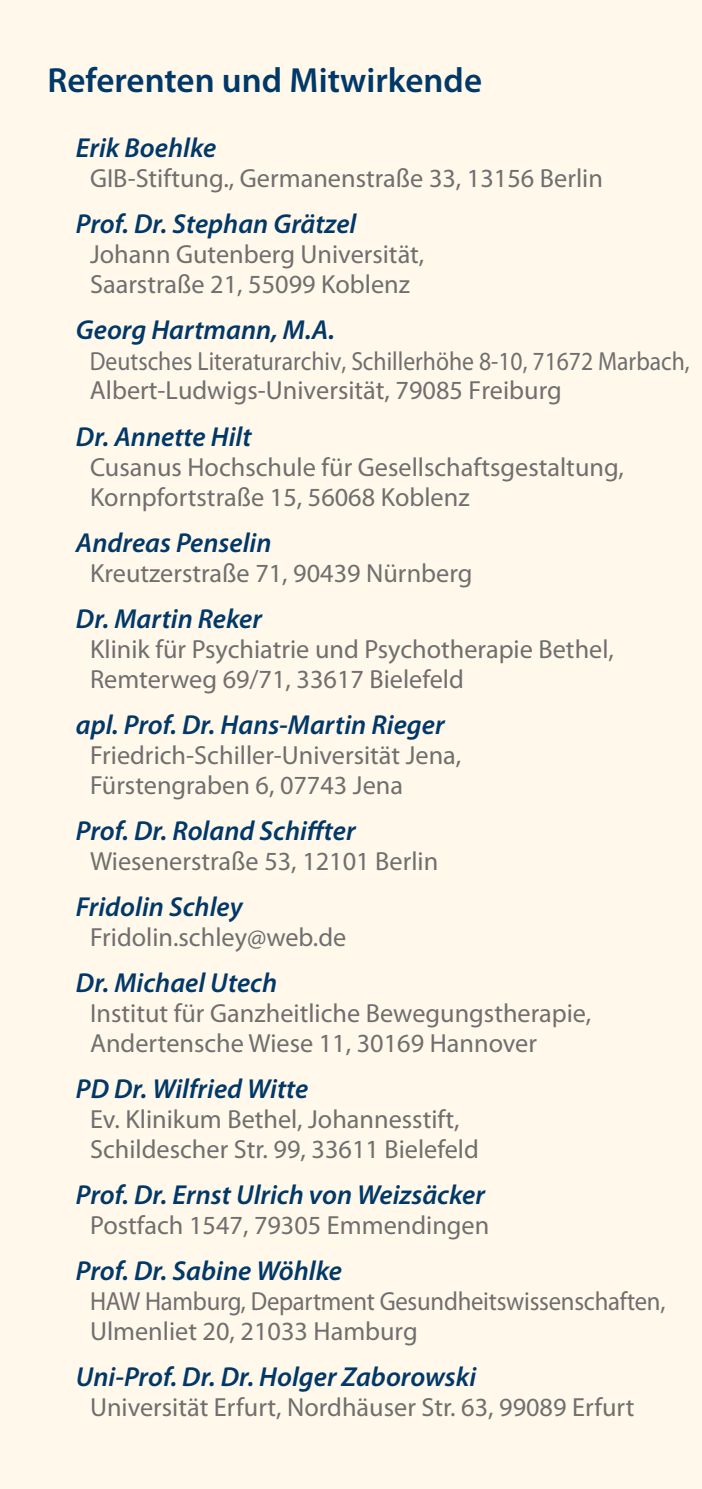
<style>
.page{position:relative;width:702px;height:1489px;background:#fff}
.page>*{position:absolute;margin:0;border:0;box-sizing:border-box;transform-origin:0 0}
.t1{font:600 35px "Myriad Pro";color:#003868}
.t2{font:italic 600 27.5px "Myriad Pro";color:#003868}
.t3{font:26.25px/30px "Myriad Pro";color:#706f6f}
.t4{font:26.25px/29px "Myriad Pro";color:#706f6f;scale:.9 1}
.t5{font:26.25px/30px "Myriad Pro";color:#706f6f;scale:.94 1}
</style>
<div class="page">
<div style="left:0;top:0;width:702px;height:1488px;background:#fff8eb"></div>
<h1 class="t1" style="left:47px;top:58px;width:436px">Referenten und Mitwirkende</h1>
<p class="t2" style="left:76px;top:131px;width:142px">Erik Boehlke</p>
<p class="t3" style="left:90px;top:163px;width:514px">GIB-Stiftung., Germanenstraße 33, 13156 Berlin</p>
<p class="t2" style="left:76px;top:207px;width:282px">Prof. Dr. Stephan Grätzel</p>
<p class="t3" style="left:90px;top:239px;width:336px">Johann Gutenberg Universität,<br>Saarstraße 21, 55099 Koblenz</p>
<p class="t2" style="left:76px;top:313px;width:260px">Georg Hartmann, M.A.</p>
<p class="t4" style="left:90px;top:346px;width:668px">Deutsches Literaturarchiv, Schillerhöhe 8-10, 71672 Marbach,<br>Albert-Ludwigs-Universität, 79085 Freiburg</p>
<p class="t2" style="left:76px;top:419px;width:177px">Dr. Annette Hilt</p>
<p class="t3" style="left:90px;top:451px;width:535px">Cusanus Hochschule für Gesellschaftsgestaltung,<br>Kornpfortstraße 15, 56068 Koblenz</p>
<p class="t2" style="left:76px;top:525px;width:197px">Andreas Penselin</p>
<p class="t3" style="left:90px;top:557px;width:384px">Kreutzerstraße 71, 90439 Nürnberg</p>
<p class="t2" style="left:76px;top:601px;width:188px">Dr. Martin Reker</p>
<p class="t3" style="left:90px;top:633px;width:525px">Klinik für Psychiatrie und Psychotherapie Bethel,<br>Remterweg 69/71, 33617 Bielefeld</p>
<p class="t2" style="left:76px;top:707px;width:370px">apl. Prof. Dr. Hans-Martin Rieger</p>
<p class="t3" style="left:90px;top:739px;width:373px">Friedrich-Schiller-Universität Jena,<br>Fürstengraben 6, 07743 Jena</p>
<p class="t2" style="left:76px;top:813px;width:281px">Prof. Dr. Roland Schiffter</p>
<p class="t3" style="left:90px;top:845px;width:350px">Wiesenerstraße 53, 12101 Berlin</p>
<p class="t2" style="left:76px;top:889px;width:168px">Fridolin Schley</p>
<p class="t3" style="left:90px;top:921px;width:258px">Fridolin.schley@web.de</p>
<p class="t2" style="left:76px;top:965px;width:203px">Dr. Michael Utech</p>
<p class="t3" style="left:90px;top:997px;width:502px">Institut für Ganzheitliche Bewegungstherapie,<br>Andertensche Wiese 11, 30169 Hannover</p>
<p class="t2" style="left:76px;top:1071px;width:234px">PD Dr. Wilfried Witte</p>
<p class="t3" style="left:90px;top:1103px;width:390px">Ev. Klinikum Bethel, Johannesstift,<br>Schildescher Str. 99, 33611 Bielefeld</p>
<p class="t2" style="left:76px;top:1177px;width:410px">Prof. Dr. Ernst Ulrich von Weizsäcker</p>
<p class="t3" style="left:90px;top:1209px;width:401px">Postfach 1547, 79305 Emmendingen</p>
<p class="t2" style="left:76px;top:1253px;width:267px">Prof. Dr. Sabine Wöhlke</p>
<p class="t5" style="left:90px;top:1285px;width:613px">HAW Hamburg, Department Gesundheitswissenschaften,<br>Ulmenliet 20, 21033 Hamburg</p>
<p class="t2" style="left:76px;top:1359px;width:402px">Uni-Prof. Dr. Dr. Holger Zaborowski</p>
<p class="t3" style="left:90px;top:1391px;width:546px">Universität Erfurt, Nordhäuser Str. 63, 99089 Erfurt</p>
</div>
